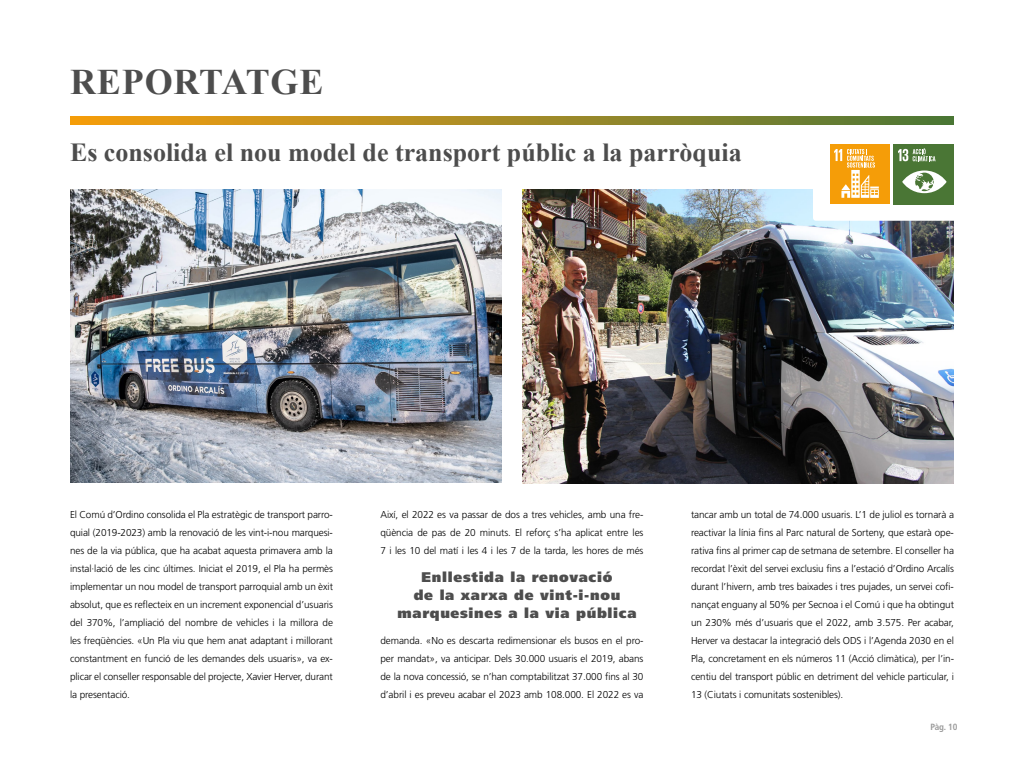
<style>
.page{position:relative;width:1024px;height:768px;background:#fff}
.page>*{position:absolute;margin:0;border:0;box-sizing:border-box;transform-origin:0 0}
.t1{font:700 36px "Times New Roman";letter-spacing:.025em;color:#4d4d4d}
.t2{font:700 26px "Times New Roman";color:#4d4d4d}
.t3{font:900 14px/18px "Frutiger LT Std";letter-spacing:.05em;color:#4d4d4d;text-align:center}
.t4{font:300 10px/18px "Frutiger LT Std";letter-spacing:-.01em;color:#000;text-align:justify}
.t5{font:700 condensed 9px "Frutiger LT Std";color:#999}
</style>
<div class="page">
<img style="left:70px;top:189px;width:432px;height:294px">
<img style="left:522px;top:189px;width:432px;height:295px">
<svg style="left:813px;top:144px;width:141px;height:77px"></svg>
<svg style="left:70px;top:117px;width:884px;height:7px;background:#a38b24"></svg>
<h1 class="t1" style="left:70px;top:57px;width:255px">REPORTATGE</h1>
<h2 class="t2" style="left:70px;top:135px;width:673px">Es consolida el nou model de transport públic a la parròquia</h2>
<p class="t4" style="left:70px;top:506px;width:265px">El Comú d’Ordino consolida el Pla estratègic de transport parro&shy;quial (2019-2023) amb la renovació de les vint-i-nou marquesi&shy;nes de la via pública, que ha acabat aquesta primavera amb la instal·lació de les cinc últimes. Iniciat el 2019, el Pla ha permès implementar un nou model de transport parroquial amb un èxit absolut, que es reflecteix en un increment exponencial d’usuaris del 370%, l’ampliació del nombre de vehicles i la millora de les freqüències. «Un Pla viu que hem anat adaptant i millorant constantment en funció de les demandes dels usuaris», va ex&shy;plicar el conseller responsable del projecte, Xavier Herver, durant la presentació.</p>
<p class="t4" style="left:380px;top:506px;width:265px">Així, el 2022 es va passar de dos a tres vehicles, amb una fre&shy;qüència de pas de 20 minuts. El reforç s’ha aplicat entre les 7 i les 10 del matí i les 4 i les 7 de la tarda, les hores de més</p>
<h3 class="t3" style="left:398px;top:568px;width:240px">Enllestida la renovació<br>de la xarxa de vint-i-nou marquesines a la via pública</h3>
<p class="t4" style="left:380px;top:632px;width:265px">demanda. «No es descarta redimensionar els busos en el pro&shy;per mandat», va anticipar. Dels 30.000 usuaris el 2019, abans de la nova concessió, se n’han comptabilitzat 37.000 fins al 30 d’abril i es preveu acabar el 2023 amb 108.000. El 2022 es va</p>
<p class="t4" style="left:691px;top:506px;width:265px">tancar amb un total de 74.000 usuaris. L’1 de juliol es tornarà a reactivar la línia fins al Parc natural de Sorteny, que estarà ope&shy;rativa fins al primer cap de setmana de setembre. El conseller ha recordat l’èxit del servei exclusiu fins a l’estació d’Ordino Arcalís durant l’hivern, amb tres baixades i tres pujades, un servei cofi&shy;nançat enguany al 50% per Secnoa i el Comú i que ha obtingut un 230% més d’usuaris que el 2022, amb 3.575. Per acabar, Herver va destacar la integració dels ODS i l’Agenda 2030 en el Pla, concretament en els números 11 (Acció climàtica), per l’in&shy;centiu del transport públic en detriment del vehicle particular, i 13 (Ciutats i comunitats sostenibles).</p>
<p class="t5" style="left:931px;top:721px;width:28px">Pàg. 10</p>
</div>
